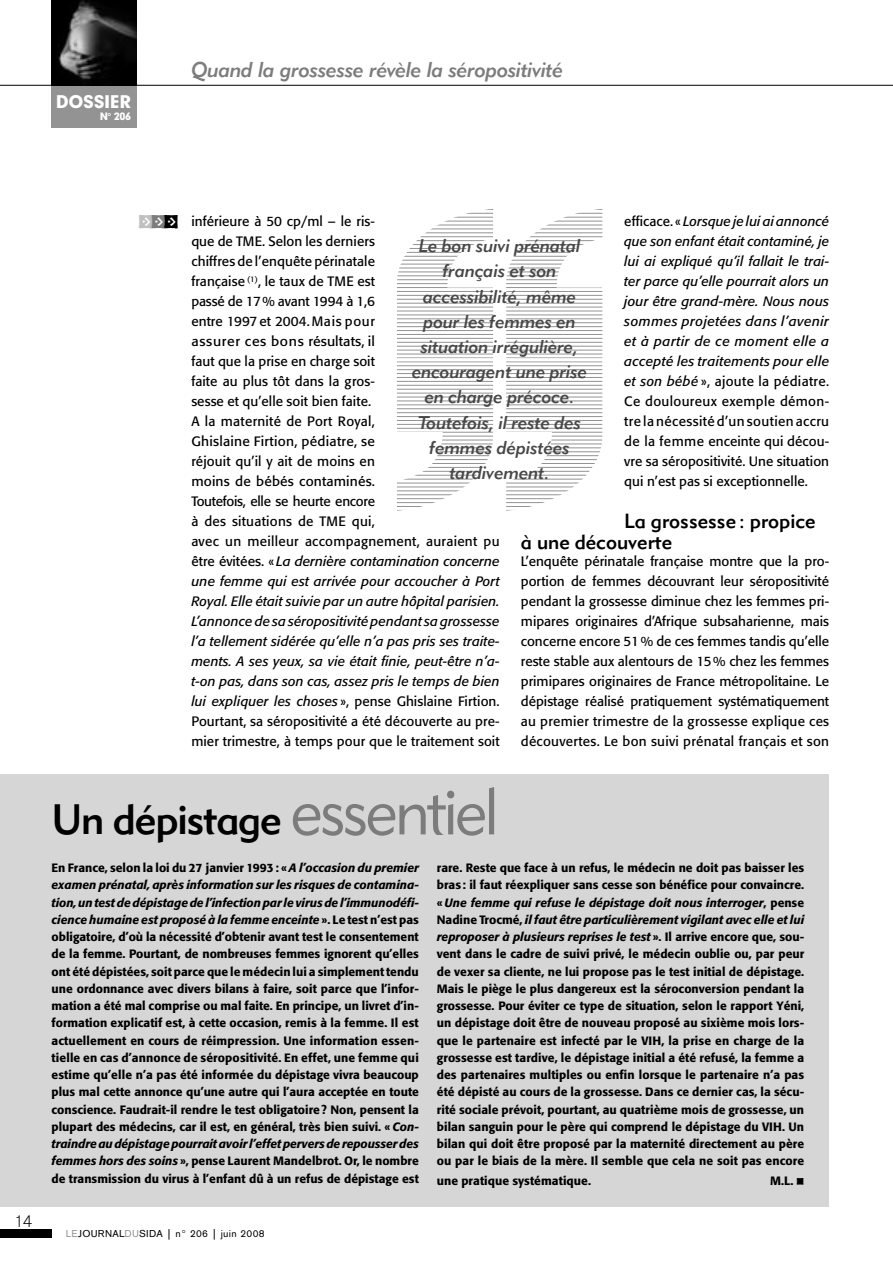
<style>
.page{position:relative;width:893px;height:1263px;background:#fff}
.page>*{position:absolute;margin:0;border:0;box-sizing:border-box;transform-origin:0 0}
.t1{font:42px "Geometric 415 BT Medium A";letter-spacing:-.03em;color:#000}
.t2{font:21px "Geometric 415 BT Medium Italic A";letter-spacing:-.015em;color:#7c7c7c}
.t3{font:20.25px/21px "Geometric 415 BT Medium A";color:#000}
.t4{font:18.15px/25.2px "Geometric 415 BT Medium Italic A";color:#484848;text-align:center}
.t5{font:300 18px "Agrotesk";color:#000}
.t6{font:16.8px "Geometric 706 BT Black B";letter-spacing:-.025em;color:#fff}
.t7{font:13.5px/20px "Formata";letter-spacing:.005em;color:#000}
.t8{font:italic 13.5px/20px "Formata";letter-spacing:.02em;color:#000;text-align:justify}
.t9{font:500 12px/17.2px "Formata";letter-spacing:.005em;color:#000;text-align:justify}
.t10{font:10.5px "Agrotesk";letter-spacing:.025em;color:#000}
.t11{font:9.75px "Geometric 706 BT Black B";color:#fff}
.s1{font-family:"Kosmik Glyphs";font-size:27px;color:#c0c0c0}
.s2{font-family:"Kosmik Glyphs";font-size:27px;color:#7c7c7c}
.s3{font-family:"Kosmik Glyphs";font-size:27px}
.s4{font-style:italic}
.s5{font-style:normal}
.s6{font-family:"Geometric 415 BT Lite A";font-size:66px;color:#7c7c7c}
.s7{font-family:"Kosmik Glyphs";font-weight:400;font-size:13.5px}
.s8{color:#939393}
</style>
<div class="page">
<div style="left:0;top:1229px;width:51px;height:8px;background:#000"></div>
<hr style="left:0;top:85px;width:893px;height:1px;background:#000">
<div style="left:52px;top:85px;width:85px;height:43px;background:#939393"></div>
<img style="left:52px;top:0;width:85px;height:85px">
<svg style="left:506px;top:209px;width:97px;height:302px"></svg>
<svg style="left:396px;top:209px;width:98px;height:302px"></svg>
<div style="left:0;top:775px;width:829px;height:432px;background:#d6d6d6"></div>
<h3 class="t6" style="left:56px;top:90px;width:77px">DOSSIER</h3>
<p class="t11" style="left:100px;top:109px;width:33px">N° 206</p>
<h2 class="t2" style="left:191px;top:56px;width:373px">Quand la grossesse révèle la séropositivité</h2>
<h3 class="t5" style="left:15px;top:1212px;width:19px">14</h3>
<p class="t7" style="left:191px;top:211px;width:310px;text-indent:-53px"><span class="s1">Å</span><span class="s2">Å</span><span class="s3">Å</span> inférieure à 50 cp/ml – le ris-<br>que de TME. Selon les derniers<br>chiffres de l’enquête périnatale<br>française <sup>(1)</sup>, le taux de TME est<br>passé de 17 % avant 1994 à 1,6<br>entre 1997 et 2004. Mais pour<br>assurer ces bons résultats, il<br>faut que la prise en charge soit<br>faite au plus tôt dans la gros-<br>sesse et qu’elle soit bien faite.<br>A la maternité de Port Royal,<br>Ghislaine Firtion, pédiatre, se<br>réjouit qu’il y ait de moins en<br>moins de bébés contaminés.<br>Toutefois, elle se heurte encore<br>à des situations de TME qui,<br>avec un meilleur accompagnement, auraient pu être évitées. « <span class="s4">La dernière contamination concerne une femme qui est arrivée pour accoucher à Port Royal. Elle était suivie par un autre hôpital parisien.<br>L’annonce de sa séropositivité pendant sa grossesse l’a tellement sidérée qu’elle n’a pas pris ses traite&shy;ments. A ses yeux, sa vie était finie, peut-être n’a&shy;t-on pas, dans son cas, assez pris le temps de bien lui expliquer les choses</span> », pense Ghislaine Firtion.<br>Pourtant, sa séropositivité a été découverte au pre&shy;mier trimestre, à temps pour que le traitement soit</p>
<p class="t8" style="left:624px;top:212px;width:206px"><span class="s5">efficace. «</span> Lorsque je lui ai annoncé que son enfant était contaminé, je lui ai expliqué qu’il fallait le trai&shy;ter parce qu’elle pourrait alors un jour être grand-mère. Nous nous sommes projetées dans l’avenir et à partir de ce moment elle a accepté les traitements pour elle et son bébé <span class="s5">», ajoute la pédiatre.<br>Ce douloureux exemple démon&shy;tre la nécessité d’un soutien accru de la femme enceinte qui décou&shy;vre sa séropositivité. Une situation qui n’est pas si exceptionnelle.</span></p>
<h3 class="t4" style="left:412px;top:233px;width:177px">Le bon suivi prénatal français et son accessibilité, même pour les femmes en situation irrégulière, encouragent une prise en charge précoce.<br>Toutefois, il reste des femmes dépistées tardivement.</h3>
<h3 class="t3" style="left:521px;top:510px;width:296px;text-indent:103px">La grossesse : propice à une découverte</h3>
<p class="t7" style="left:521px;top:551px;width:310px;text-align:justify">L’enquête périnatale française montre que la pro&shy;portion de femmes découvrant leur séropositivité pendant la grossesse diminue chez les femmes pri&shy;mipares originaires d’Afrique subsaharienne, mais concerne encore 51 % de ces femmes tandis qu’elle reste stable aux alentours de 15 % chez les femmes primipares originaires de France métropolitaine. Le dépistage réalisé pratiquement systématiquement au premier trimestre de la grossesse explique ces découvertes. Le bon suivi prénatal français et son</p>
<h1 class="t1" style="left:52px;top:794px;width:449px">Un dépistage <span class="s6">essentiel</span></h1>
<p class="t9" style="left:52px;top:859px;width:369px">En France, selon la loi du 27 janvier 1993 : « <span class="s4">A l’occasion du premier examen prénatal, après information sur les risques de contamina&shy;tion, un test de dépistage de l’infection par le virus de l’immunodéfi&shy;cience humaine est proposé à la femme enceinte</span> ». Le test n’est pas obligatoire, d’où la nécessité d’obtenir avant test le consentement de la femme. Pourtant, de nombreuses femmes ignorent qu’elles ont été dépistées, soit parce que le médecin lui a simplement tendu une ordonnance avec divers bilans à faire, soit parce que l’infor&shy;mation a été mal comprise ou mal faite. En principe, un livret d’in&shy;formation explicatif est, à cette occasion, remis à la femme. Il est actuellement en cours de réimpression. Une information essen&shy;tielle en cas d’annonce de séropositivité. En effet, une femme qui estime qu’elle n’a pas été informée du dépistage vivra beaucoup plus mal cette annonce qu’une autre qui l’aura acceptée en toute conscience. Faudrait-il rendre le test obligatoire ? Non, pensent la plupart des médecins, car il est, en général, très bien suivi. « <span class="s4">Con&shy;traindre au dépistage pourrait avoir l’effet pervers de repousser des femmes hors des soins</span> », pense Laurent Mandelbrot. Or, le nombre de transmission du virus à l’enfant dû à un refus de dépistage est</p>
<p class="t9" style="left:437px;top:859px;width:369px">rare. Reste que face à un refus, le médecin ne doit pas baisser les bras : il faut réexpliquer sans cesse son bénéfice pour convaincre. « <span class="s4">Une femme qui refuse le dépistage doit nous interroger</span>, pense Nadine Trocmé, <span class="s4">il faut être particulièrement vigilant avec elle et lui reproposer à plusieurs reprises le test</span> ». Il arrive encore que, sou&shy;vent dans le cadre de suivi privé, le médecin oublie ou, par peur de vexer sa cliente, ne lui propose pas le test initial de dépistage.<br>Mais le piège le plus dangereux est la séroconversion pendant la grossesse. Pour éviter ce type de situation, selon le rapport Yéni, un dépistage doit être de nouveau proposé au sixième mois lors&shy;que le partenaire est infecté par le VIH, la prise en charge de la grossesse est tardive, le dépistage initial a été refusé, la femme a des partenaires multiples ou enfin lorsque le partenaire n’a pas été dépisté au cours de la grossesse. Dans ce dernier cas, la sécu&shy;rité sociale prévoit, pourtant, au quatrième mois de grossesse, un bilan sanguin pour le père qui comprend le dépistage du VIH. Un bilan qui doit être proposé par la maternité directement au père ou par le biais de la mère. Il semble que cela ne soit pas encore</p>
<p class="t9" style="left:437px;top:1172px;width:156px">une pratique systématique.</p>
<p class="t9" style="left:770px;top:1172px;width:36px">M.L. <span class="s7">z</span></p>
<p class="t10" style="left:66px;top:1228px;width:200px"><span class="s8">LE</span>JOURNAL<span class="s8">DU</span>SIDA | n° 206 | juin 2008</p>
</div>
